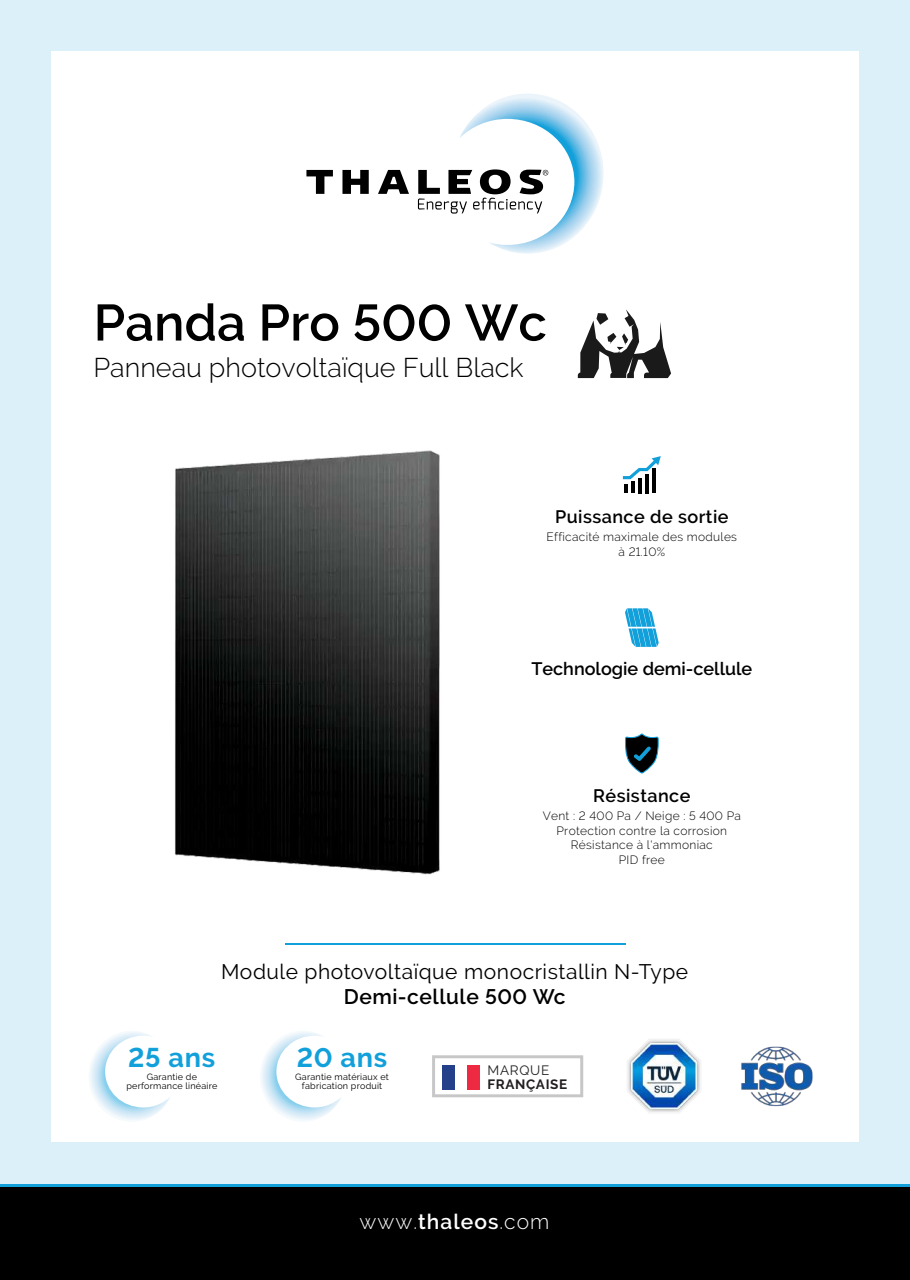
<style>
.page{position:relative;width:910px;height:1280px;background:#fff}
.page>*{position:absolute;margin:0;border:0;box-sizing:border-box;transform-origin:0 0}
.t1{font:600 51px "Raleway";color:#000}
.t2{font:300 27px "Raleway";color:#000}
.t3{font:700 27px "Raleway";letter-spacing:.025em;color:#12a0db}
.t4{font:21px "Raleway";letter-spacing:.025em;color:#000}
.t5{font:600 21px "Raleway";letter-spacing:.025em;color:#000}
.t6{font:300 21px "Raleway";letter-spacing:.05em;color:#fff}
.t7{font:600 18px "Raleway";letter-spacing:.025em;color:#000}
.t8{font:600 18px "Raleway";color:#000}
.t9{font:700 13.5px "Raleway";letter-spacing:.05em;color:#231f20}
.t10{font:13.5px "Raleway";letter-spacing:.05em;color:#231f20}
.t11{font:300 12px/14.4px "Raleway";letter-spacing:.025em;color:#000;text-align:center}
.t12{font:9px/9px "Raleway";letter-spacing:.025em;color:#000;text-align:center}
.s1{font-weight:600}
</style>
<div class="page">
<div style="left:0;top:0;width:910px;height:1184px;background:#dbf0f9"></div>
<div style="left:51px;top:51px;width:808px;height:1091px;background:#fff"></div>
<div style="left:0;top:1186px;width:910px;height:94px;background:#000"></div>
<hr style="left:0;top:1184px;width:910px;height:2px;background:#12a0db">
<svg style="left:459px;top:94px;width:144px;height:160px"></svg>
<svg style="left:342px;top:170px;width:27px;height:24px"></svg>
<svg style="left:378px;top:170px;width:31px;height:24px"></svg>
<svg style="left:306px;top:170px;width:27px;height:24px"></svg>
<svg style="left:418px;top:169px;width:130px;height:45px"></svg>
<hr style="left:285px;top:943px;width:340px;height:1px;background:#12a0db">
<div style="left:443px;top:1065px;width:12px;height:24px;background:#25408b"></div>
<div style="left:467px;top:1065px;width:13px;height:24px;background:#ed2a42"></div>
<svg style="left:90px;top:1032px;width:80px;height:88px"></svg>
<svg style="left:261px;top:1032px;width:80px;height:88px"></svg>
<img style="left:627px;top:1039px;width:74px;height:74px">
<img style="left:741px;top:1046px;width:72px;height:61px">
<svg style="left:578px;top:309px;width:93px;height:69px"></svg>
<img style="left:175px;top:450px;width:265px;height:425px">
<svg style="left:625px;top:733px;width:34px;height:40px"></svg>
<svg style="left:623px;top:456px;width:38px;height:37px"></svg>
<svg style="left:625px;top:608px;width:34px;height:39px"></svg>
<h1 class="t1" style="left:94px;top:293px;width:455px">Panda Pro 500 Wc</h1>
<h2 class="t2" style="left:94px;top:351px;width:432px">Panneau photovoltaïque Full Black</h2>
<h3 class="t7" style="left:555px;top:506px;width:175px">Puissance de sortie</h3>
<p class="t11" style="left:547px;top:530px;width:192px">Efficacité maximale des modules à 21.10%</p>
<h3 class="t8" style="left:531px;top:659px;width:222px">Technologie demi-cellule</h3>
<h3 class="t7" style="left:593px;top:785px;width:99px">Résistance</h3>
<p class="t11" style="left:543px;top:809px;width:200px">Vent : 2 400 Pa / Neige : 5 400 Pa<br>Protection contre la corrosion<br>Résistance à l'ammoniac<br>PID free</p>
<h3 class="t4" style="left:221px;top:959px;width:469px">Module photovoltaïque monocristallin N-Type</h3>
<h3 class="t5" style="left:344px;top:985px;width:223px">Demi-cellule 500 Wc</h3>
<h2 class="t3" style="left:128px;top:1042px;width:88px">25 ans</h2>
<p class="t12" style="left:126px;top:1072px;width:92px">Garantie de performance linéaire</p>
<h2 class="t3" style="left:297px;top:1042px;width:92px">20 ans</h2>
<p class="t12" style="left:295px;top:1072px;width:95px">Garantie matériaux et fabrication produit</p>
<p class="t10" style="left:488px;top:1063px;width:63px">MARQUE</p>
<p class="t9" style="left:488px;top:1076px;width:81px">FRANÇAISE</p>
<h3 class="t6" style="left:359px;top:1209px;width:191px">www.<span class="s1">thaleos</span>.com</h3>
</div>
